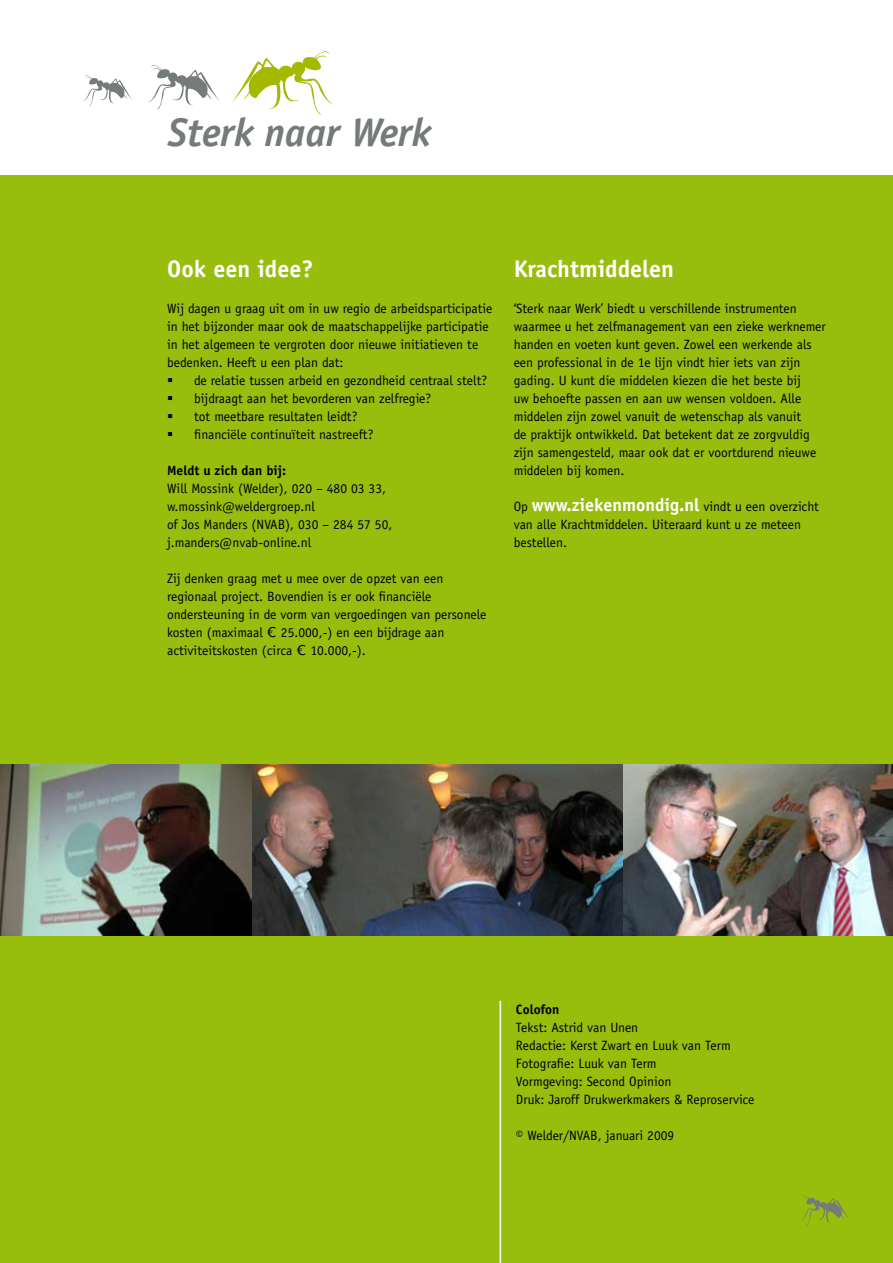
<style>
.page{position:relative;width:893px;height:1263px;background:#fff}
.page>*{position:absolute;margin:0;border:0;box-sizing:border-box;transform-origin:0 0}
.t1{font:italic 700 40.05px "Officina Sans";letter-spacing:-.01em;color:#757b78}
.t2{font:700 24px "Officina Sans";color:#fff}
.t3{font:13.5px/18px "Officina Sans";color:#000}
.t4{font:700 13.5px "Officina Sans";color:#000}
.s1{font-family:"Verdana"}
.s2{font-weight:700;font-size:18px;color:#fff}
</style>
<div class="page">
<div style="left:0;top:176px;width:893px;height:1087px;background:#97be0d"></div>
<hr style="left:500px;top:1001px;width:1px;height:262px;background:#fff">
<svg style="left:231px;top:51px;width:103px;height:64px"></svg>
<svg style="left:148px;top:65px;width:72px;height:45px"></svg>
<svg style="left:83px;top:75px;width:50px;height:31px"></svg>
<svg style="left:800px;top:1195px;width:50px;height:31px"></svg>
<img style="left:622px;top:764px;width:271px;height:171px">
<img style="left:0;top:764px;width:622px;height:171px">
<h1 class="t1" style="left:168px;top:109px;width:265px">Sterk naar Werk</h1>
<h2 class="t2" style="left:167px;top:254px;width:148px">Ook een idee?</h2>
<p class="t3" style="left:167px;top:299px;width:327px">Wij dagen u graag uit om in uw regio de arbeidsparticipatie in het bijzonder maar ook de maatschappelijke participatie in het algemeen te vergroten door nieuwe initiatieven te bedenken. Heeft u een plan dat:</p>
<p class="t3" style="left:167px;top:371px;width:322px">▪ de relatie tussen arbeid en gezondheid centraal stelt?</p>
<p class="t3" style="left:167px;top:389px;width:266px">▪ bijdraagt aan het bevorderen van zelfregie?</p>
<p class="t3" style="left:167px;top:407px;width:192px">▪ tot meetbare resultaten leidt?</p>
<p class="t3" style="left:167px;top:425px;width:208px">▪ financiële continuïteit nastreeft?</p>
<p class="t4" style="left:167px;top:462px;width:120px">Meldt u zich dan bij:</p>
<p class="t3" style="left:167px;top:479px;width:227px">Will Mossink (Welder), 020 – 480 03 33, w.mossink@weldergroep.nl<br>of Jos Manders (NVAB), 030 – 284 57 50, j.manders@nvab-online.nl</p>
<p class="t3" style="left:167px;top:569px;width:321px">Zij denken graag met u mee over de opzet van een regionaal project. Bovendien is er ook financiële ondersteuning in de vorm van vergoedingen van personele kosten (maximaal <span class="s1">€</span> 25.000,-) en een bijdrage aan activiteitskosten (circa <span class="s1">€</span> 10.000,-).</p>
<h2 class="t2" style="left:514px;top:254px;width:162px">Krachtmiddelen</h2>
<p class="t3" style="left:514px;top:299px;width:314px">‘Sterk naar Werk’ biedt u verschillende instrumenten waarmee u het zelfmanagement van een zieke werknemer handen en voeten kunt geven. Zowel een werkende als een professional in de 1e lijn vindt hier iets van zijn gading. U kunt die middelen kiezen die het beste bij<br>uw behoefte passen en aan uw wensen voldoen. Alle middelen zijn zowel vanuit de wetenschap als vanuit<br>de praktijk ontwikkeld. Dat betekent dat ze zorgvuldig zijn samengesteld, maar ook dat er voortdurend nieuwe middelen bij komen.</p>
<p class="t3" style="left:514px;top:497px;width:307px">Op <span class="s2">www.ziekenmondig.nl</span> vindt u een overzicht van alle Krachtmiddelen. Uiteraard kunt u ze meteen bestellen.</p>
<p class="t4" style="left:516px;top:1000px;width:45px">Colofon</p>
<p class="t3" style="left:516px;top:1018px;width:240px">Tekst: Astrid van Unen<br>Redactie: Kerst Zwart en Luuk van Term<br>Fotografie: Luuk van Term<br>Vormgeving: Second Opinion<br>Druk: Jaroff Drukwerkmakers &amp; Reproservice</p>
<p class="t3" style="left:516px;top:1126px;width:160px">© Welder/NVAB, januari 2009</p>
</div>
